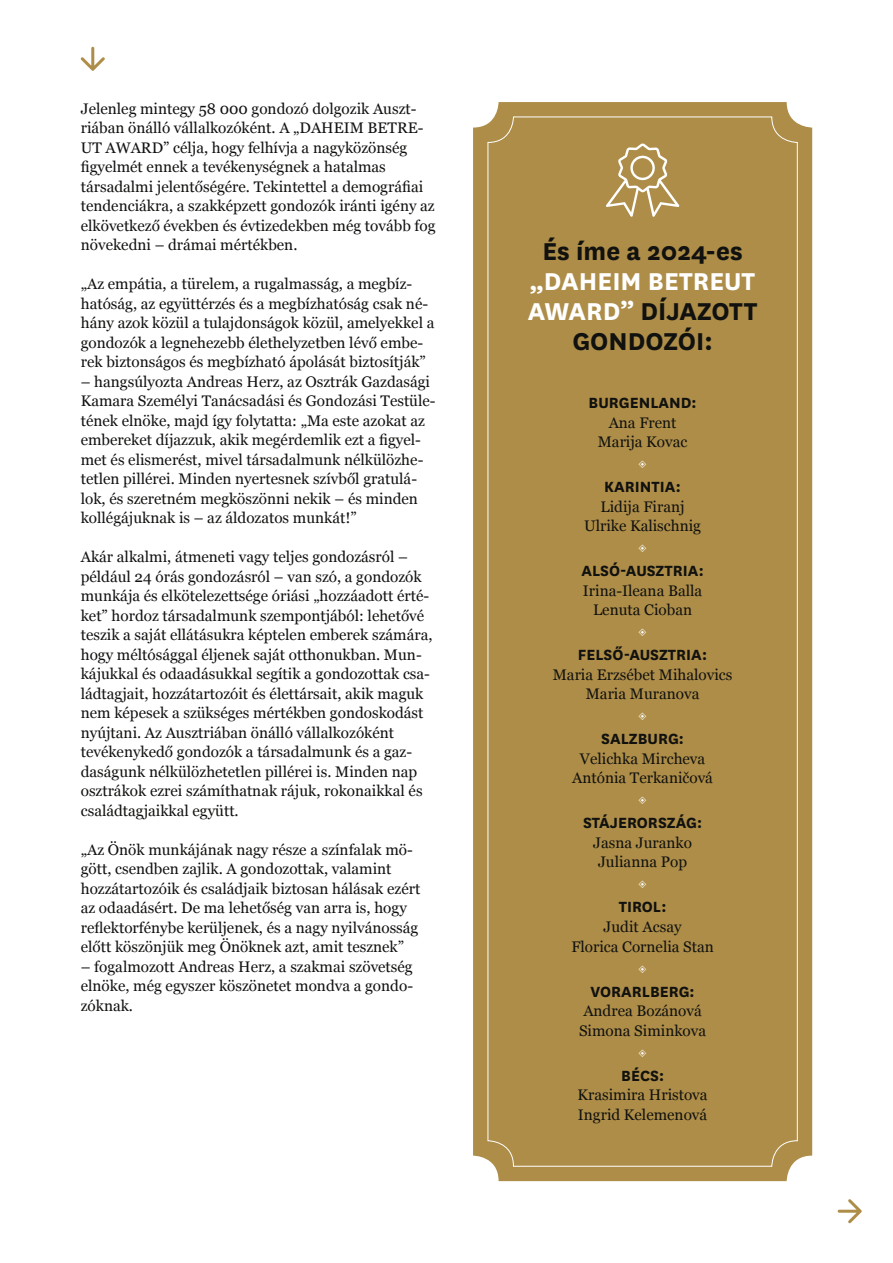
<style>
.page{position:relative;width:893px;height:1263px;background:#fff}
.page>*{position:absolute;margin:0;border:0;box-sizing:border-box;transform-origin:0 0}
.t1{font:700 28.5px/30px "National";color:#fff;text-align:center}
.t2{font:700 28.5px "National";color:#11110f}
.t3{font:700 17.25px "National";color:#11110f}
.t4{font:15.3px/19.5px "Georgia";color:#11110f}
.s1{color:#11110f}
</style>
<div class="page">
<svg style="left:81px;top:47px;width:24px;height:24px"></svg>
<svg style="left:838px;top:1199px;width:24px;height:24px"></svg>
<div style="left:473px;top:102px;width:339px;height:1079px;background:#ad8d48;border-radius:26px"></div>
<svg style="left:606px;top:143px;width:73px;height:74px"></svg>
<p class="t4" style="left:81px;top:98px;width:356px">Jelenleg mintegy 58 000 gondozó dolgozik Auszt&shy;riában önálló vállalkozóként. A „DAHEIM BETRE-UT AWARD” célja, hogy felhívja a nagyközönség figyelmét ennek a tevékenységnek a hatalmas társadalmi jelentőségére. Tekintettel a demográfiai tendenciákra, a szakképzett gondozók iránti igény az elkövetkező években és évtizedekben még tovább fog növekedni – drámai mértékben.</p>
<p class="t4" style="left:81px;top:274px;width:355px">„Az empátia, a türelem, a rugalmasság, a megbíz&shy;hatóság, az együttérzés és a megbízhatóság csak né&shy;hány azok közül a tulajdonságok közül, amelyekkel a gondozók a legnehezebb élethelyzetben lévő embe&shy;rek biztonságos és megbízható ápolását biztosítják”</p>
<p class="t4" style="left:81px;top:371px;width:356px">– hangsúlyozta Andreas Herz, az Osztrák Gazdasági Kamara Személyi Tanácsadási és Gondozási Testüle&shy;tének elnöke, majd így folytatta: „Ma este azokat az embereket díjazzuk, akik megérdemlik ezt a figyel&shy;met és elismerést, mivel társadalmunk nélkülözhe&shy;tetlen pillérei. Minden nyertesnek szívből gratulá&shy;lok, és szeretném megköszönni nekik – és minden kollégájuknak is – az áldozatos munkát!”</p>
<p class="t4" style="left:81px;top:546px;width:353px">Akár alkalmi, átmeneti vagy teljes gondozásról – például 24 órás gondozásról – van szó, a gondozók munkája és elkötelezettsége óriási „hozzáadott érté&shy;ket” hordoz társadalmunk szempontjából: lehetővé teszik a saját ellátásukra képtelen emberek számára, hogy méltósággal éljenek saját otthonukban. Mun&shy;kájukkal és odaadásukkal segítik a gondozottak csa&shy;ládtagjait, hozzátartozóit és élettársait, akik maguk nem képesek a szükséges mértékben gondoskodást nyújtani. Az Ausztriában önálló vállalkozóként tevékenykedő gondozók a társadalmunk és a gaz&shy;daságunk nélkülözhetetlen pillérei is. Minden nap osztrákok ezrei számíthatnak rájuk, rokonaikkal és családtagjaikkal együtt.</p>
<p class="t4" style="left:81px;top:839px;width:341px">„Az Önök munkájának nagy része a színfalak mö&shy;gött, csendben zajlik. A gondozottak, valamint hozzátartozóik és családjaik biztosan hálásak ezért az odaadásért. De ma lehetőség van arra is, hogy reflektorfénybe kerüljenek, és a nagy nyilvánosság előtt köszönjük meg Önöknek azt, amit tesznek”</p>
<p class="t4" style="left:81px;top:956px;width:334px;text-align:justify">– fogalmozott Andreas Herz, a szakmai szövetség elnöke, még egyszer köszönetet mondva a gondo&shy;zóknak.</p>
<h1 class="t2" style="left:542px;top:231px;width:202px">És íme a 2024-es</h1>
<h1 class="t1" style="left:528px;top:264px;width:231px">„DAHEIM BETREUT<br>AWARD” <span class="s1">DÍJAZOTT<br>GONDOZÓI:</span></h1>
<p class="t3" style="left:589px;top:391px;width:109px">BURGENLAND:</p>
<p class="t4" style="left:598px;top:412px;width:91px;text-align:center">Ana Frent<br>Marija Kovac</p>
<p class="t3" style="left:604px;top:475px;width:78px">KARINTIA:</p>
<p class="t4" style="left:584px;top:496px;width:118px;text-align:center">Lidija Firanj<br>Ulrike Kalischnig</p>
<p class="t3" style="left:581px;top:559px;width:124px">ALSÓ-AUSZTRIA:</p>
<p class="t4" style="left:583px;top:580px;width:121px;text-align:center">Irina-Ileana Balla<br>Lenuta Cioban</p>
<p class="t3" style="left:578px;top:643px;width:131px">FELSŐ-AUSZTRIA:</p>
<p class="t4" style="left:553px;top:664px;width:181px;text-align:center">Maria Erzsébet Mihalovics<br>Maria Muranova</p>
<p class="t3" style="left:601px;top:727px;width:84px">SALZBURG:</p>
<p class="t4" style="left:572px;top:748px;width:142px;text-align:center">Velichka Mircheva<br>Antónia Terkaničová</p>
<p class="t3" style="left:583px;top:811px;width:121px">STÁJERORSZÁG:</p>
<p class="t4" style="left:593px;top:832px;width:100px;text-align:center">Jasna Juranko<br>Julianna Pop</p>
<p class="t3" style="left:619px;top:895px;width:49px">TIROL:</p>
<p class="t4" style="left:571px;top:916px;width:144px;text-align:center">Judit Acsay<br>Florica Cornelia Stan</p>
<p class="t3" style="left:590px;top:979px;width:106px">VORARLBERG:</p>
<p class="t4" style="left:579px;top:1000px;width:129px">Andrea Bozánová<br>Simona Siminkova</p>
<p class="t3" style="left:621px;top:1063px;width:44px">BÉCS:</p>
<p class="t4" style="left:578px;top:1084px;width:132px">Krasimira Hristova<br>Ingrid Kelemenová</p>
</div>
